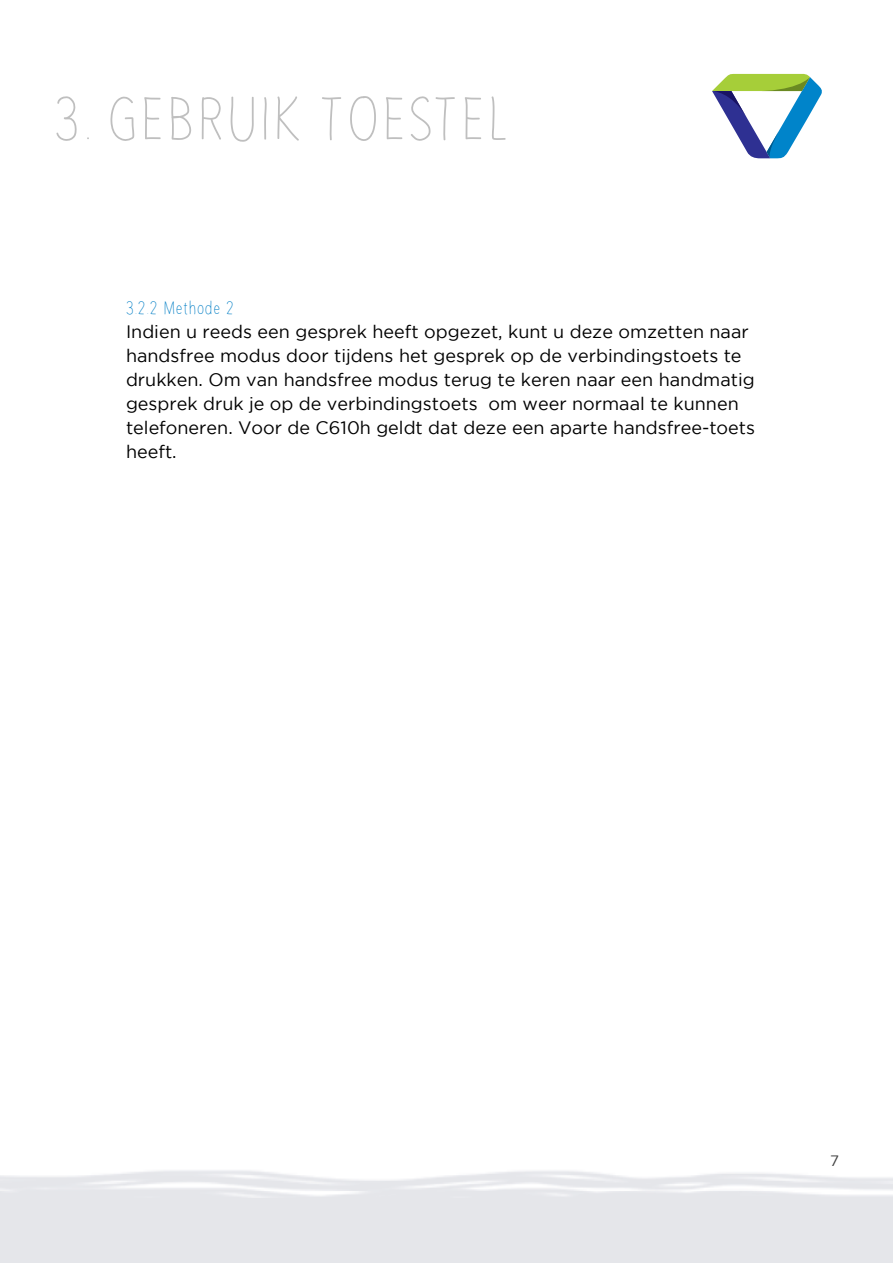
<style>
.page{position:relative;width:893px;height:1263px;background:#fff}
.page>*{position:absolute;margin:0;border:0;box-sizing:border-box;transform-origin:0 0}
.t1{font:60px "BD Rouen";color:#bfbfbf}
.t2{font:18px/24px "Gotham";color:#000}
.Subparagraaf{font:18px "BD Rouen";color:#007ec5}
.t3{font:15px "Gotham";color:#404040}
</style>
<div class="page">
<svg style="left:712px;top:74px;width:110px;height:84px"></svg>
<p class="t1" style="left:54px;top:92px;width:459px">3. GEBRUIK TOESTEL</p>
<p class="Subparagraaf" style="left:126px;top:299px;width:110px">3.2.2 Methode 2</p>
<p class="t2" style="left:126px;top:319px;width:630px">Indien u reeds een gesprek heeft opgezet, kunt u deze omzetten naar handsfree modus door tijdens het gesprek op de verbindingstoets te drukken. Om van handsfree modus terug te keren naar een handmatig gesprek druk je op de verbindingstoets om weer normaal te kunnen</p>
<p class="t2" style="left:126px;top:415px;width:631px">telefoneren. Voor de C610h geldt dat deze een aparte handsfree-toets heeft.</p>
<p class="t3" style="left:830px;top:1152px;width:10px">7</p>
</div>
